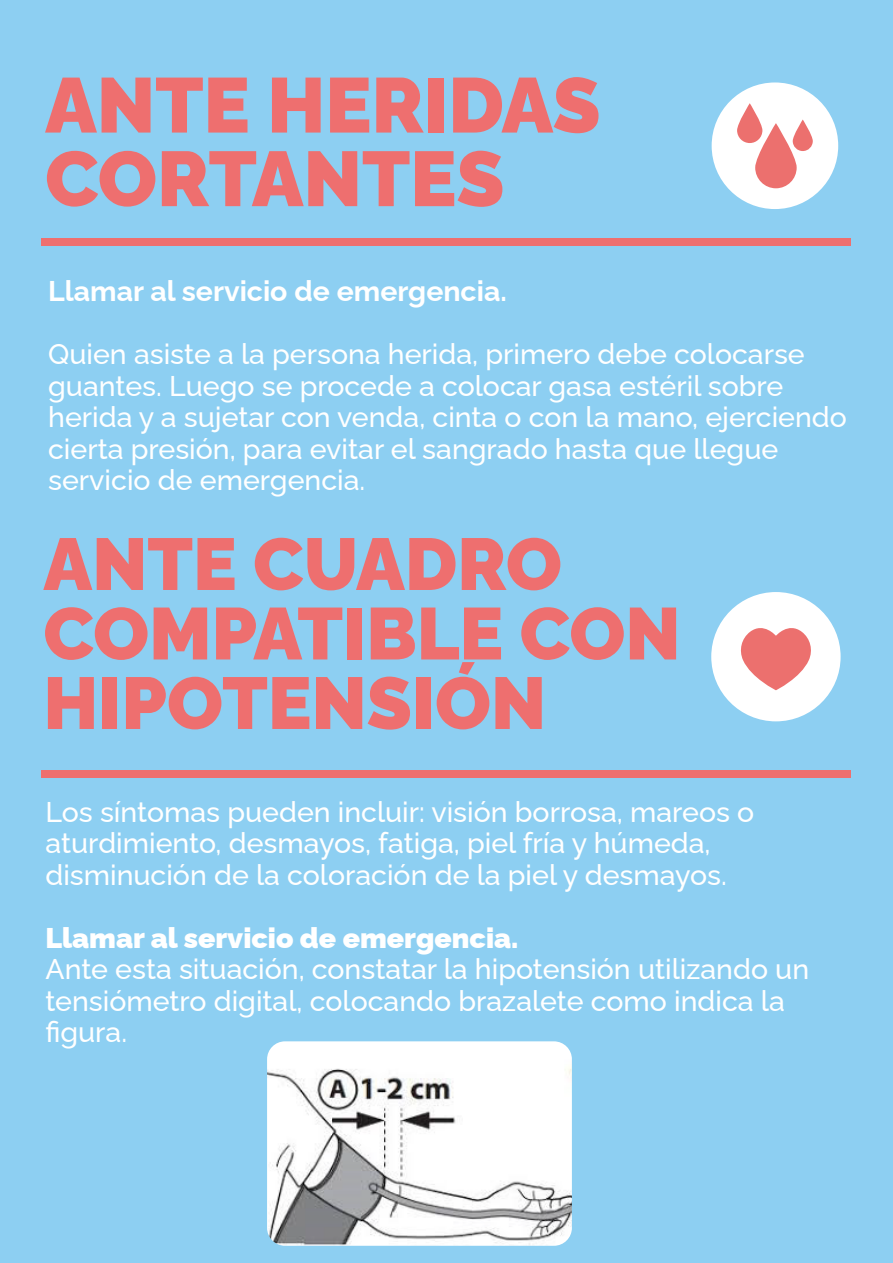
<style>
.page{position:relative;width:893px;height:1263px;background:#8dcff2}
.page>*{position:absolute;margin:0;border:0;box-sizing:border-box;transform-origin:0 0}
.t1{font:900 77.4px/73.7px "Raleway";color:#ee6f6f}
.t2{font:900 73.2px/69.4px "Raleway";color:#ee6f6f}
.t3{font:500 28.5px/31.5px "Raleway";color:#fff}
.t4{font:700 28.5px "Raleway";color:#fff}
.t5{font:900 28.5px "Raleway";color:#fff}
</style>
<div class="page">
<div style="left:42px;top:238px;width:809px;height:8px;background:#ee6f6f"></div>
<div style="left:42px;top:770px;width:809px;height:8px;background:#ee6f6f"></div>
<div style="left:712px;top:82px;width:126px;height:127px;background:#fff;border-radius:50%"></div>
<svg style="left:755px;top:123px;width:42px;height:65px;fill:#ec706e"></svg>
<svg style="left:793px;top:120px;width:20px;height:31px"></svg>
<svg style="left:737px;top:103px;width:25px;height:40px"></svg>
<div style="left:711px;top:592px;width:130px;height:129px;background:#fff;border-radius:50%"></div>
<svg style="left:740px;top:628px;width:71px;height:62px"></svg>
<img style="left:267px;top:1041px;width:305px;height:205px">
<h1 class="t1" style="left:45px;top:60px;width:557px">ANTE HERIDAS<br>CORTANTES</h1>
<p class="t4" style="left:48px;top:269px;width:460px">Llamar al servicio de emergencia.</p>
<p class="t3" style="left:48px;top:335px;width:800px">Quien asiste a la persona herida, primero debe colocarse guantes. Luego se procede a colocar gasa estéril sobre herida y a sujetar con venda, cinta o con la mano, ejerciendo cierta presión, para evitar el sangrado hasta que llegue servicio de emergencia.</p>
<h2 class="t2" style="left:43px;top:521px;width:639px">ANTE CUADRO<br>COMPATIBLE CON<br>HIPOTENSIÓN</h2>
<p class="t3" style="left:45px;top:793px;width:710px">Los síntomas pueden incluir: visión borrosa, mareos o aturdimiento, desmayos, fatiga, piel fría y húmeda, disminución de la coloración de la piel y desmayos.</p>
<p class="t5" style="left:45px;top:915px;width:475px">Llamar al servicio de emergencia.</p>
<p class="t3" style="left:45px;top:950px;width:765px">Ante esta situación, constatar la hipotensión utilizando un tensiómetro digital, colocando brazalete como indica la figura.</p>
</div>
